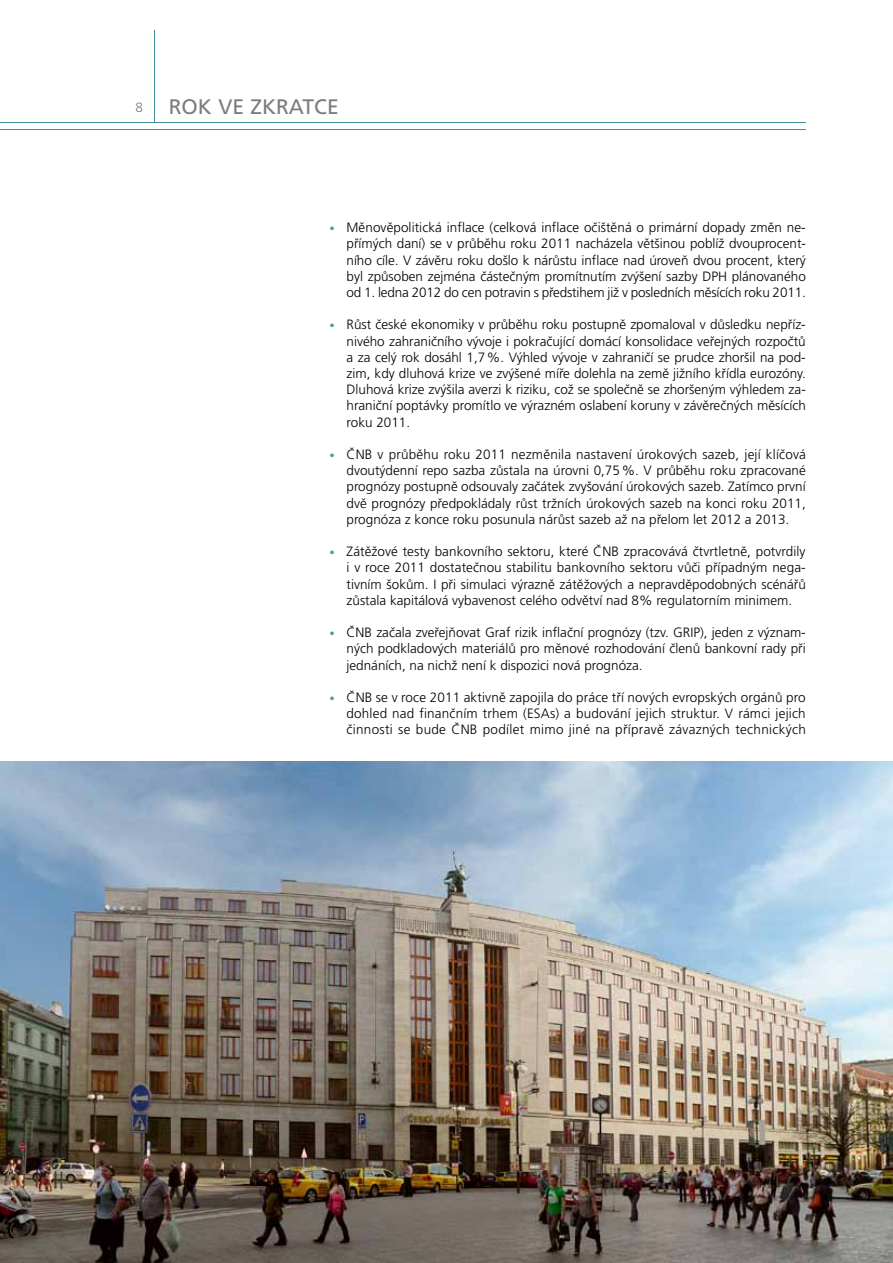
<style>
.page{position:relative;width:893px;height:1263px;background:#fff}
.page>*{position:absolute;margin:0;border:0;box-sizing:border-box;transform-origin:0 0}
.t1{font:21px "Frutiger CE";color:#7b7c7e}
.t2{font:300 13.5px/16.2px "Frutiger CE";color:#000;text-align:justify}
.t3{font:300 13.5px "Frutiger CE";color:#7b7c7e}
.s1{font-size:10.5px;color:#52989f}
</style>
<div class="page">
<hr style="left:0;top:122px;width:806px;height:1px;background:#3a8d95">
<hr style="left:0;top:129px;width:806px;height:1px;background:#3a8d95">
<hr style="left:154px;top:30px;width:1px;height:93px;background:#3a8d95">
<img style="left:0;top:761px;width:893px;height:502px">
<p class="t3" style="left:136px;top:100px;width:9px">8</p>
<h1 class="t1" style="left:169px;top:94px;width:172px">ROK VE ZKRATCE</h1>
<p class="t2" style="left:347px;top:219px;width:461px;text-indent:-17px"><span class="s1">•</span> Měnověpolitická inflace (celková inflace očištěná o primární dopady změn ne&shy;přímých daní) se v průběhu roku 2011 nacházela většinou poblíž dvouprocent&shy;ního cíle. V závěru roku došlo k nárůstu inflace nad úroveň dvou procent, který byl způsoben zejména částečným promítnutím zvýšení sazby DPH plánovaného od 1. ledna 2012 do cen potravin s předstihem již v posledních měsících roku 2011.</p>
<p class="t2" style="left:347px;top:317px;width:461px;text-indent:-17px"><span class="s1">•</span> Růst české ekonomiky v průběhu roku postupně zpomaloval v důsledku nepříz&shy;nivého zahraničního vývoje i pokračující domácí konsolidace veřejných rozpočtů a za celý rok dosáhl 1,7%. Výhled vývoje v zahraničí se prudce zhoršil na pod&shy;zim, kdy dluhová krize ve zvýšené míře dolehla na země jižního křídla eurozóny.<br>Dluhová krize zvýšila averzi k riziku, což se společně se zhoršeným výhledem za&shy;hraniční poptávky promítlo ve výrazném oslabení koruny v závěrečných měsících roku 2011.</p>
<p class="t2" style="left:347px;top:446px;width:461px;text-indent:-17px"><span class="s1">•</span> ČNB v průběhu roku 2011 nezměnila nastavení úrokových sazeb, její klíčová dvoutýdenní repo sazba zůstala na úrovni 0,75%. V průběhu roku zpracované prognózy postupně odsouvaly začátek zvyšování úrokových sazeb. Zatímco první dvě prognózy předpokládaly růst tržních úrokových sazeb na konci roku 2011, prognóza z konce roku posunula nárůst sazeb až na přelom let 2012 a 2013.</p>
<p class="t2" style="left:347px;top:543px;width:461px;text-indent:-17px"><span class="s1">•</span> Zátěžové testy bankovního sektoru, které ČNB zpracovává čtvrtletně, potvrdily i v roce 2011 dostatečnou stabilitu bankovního sektoru vůči případným nega&shy;tivním šokům. I při simulaci výrazně zátěžových a nepravděpodobných scénářů zůstala kapitálová vybavenost celého odvětví nad 8% regulatorním minimem.</p>
<p class="t2" style="left:347px;top:624px;width:461px;text-indent:-17px"><span class="s1">•</span> ČNB začala zveřejňovat Graf rizik inflační prognózy (tzv. GRIP), jeden z význam&shy;ných podkladových materiálů pro měnové rozhodování členů bankovní rady při jednáních, na nichž není k dispozici nová prognóza.</p>
<p class="t2" style="left:347px;top:689px;width:461px;text-indent:-17px"><span class="s1">•</span> ČNB se v roce 2011 aktivně zapojila do práce tří nových evropských orgánů pro dohled nad finančním trhem (ESAs) a budování jejich struktur. V rámci jejich činnosti se bude ČNB podílet mimo jiné na přípravě závazných technických</p>
</div>
